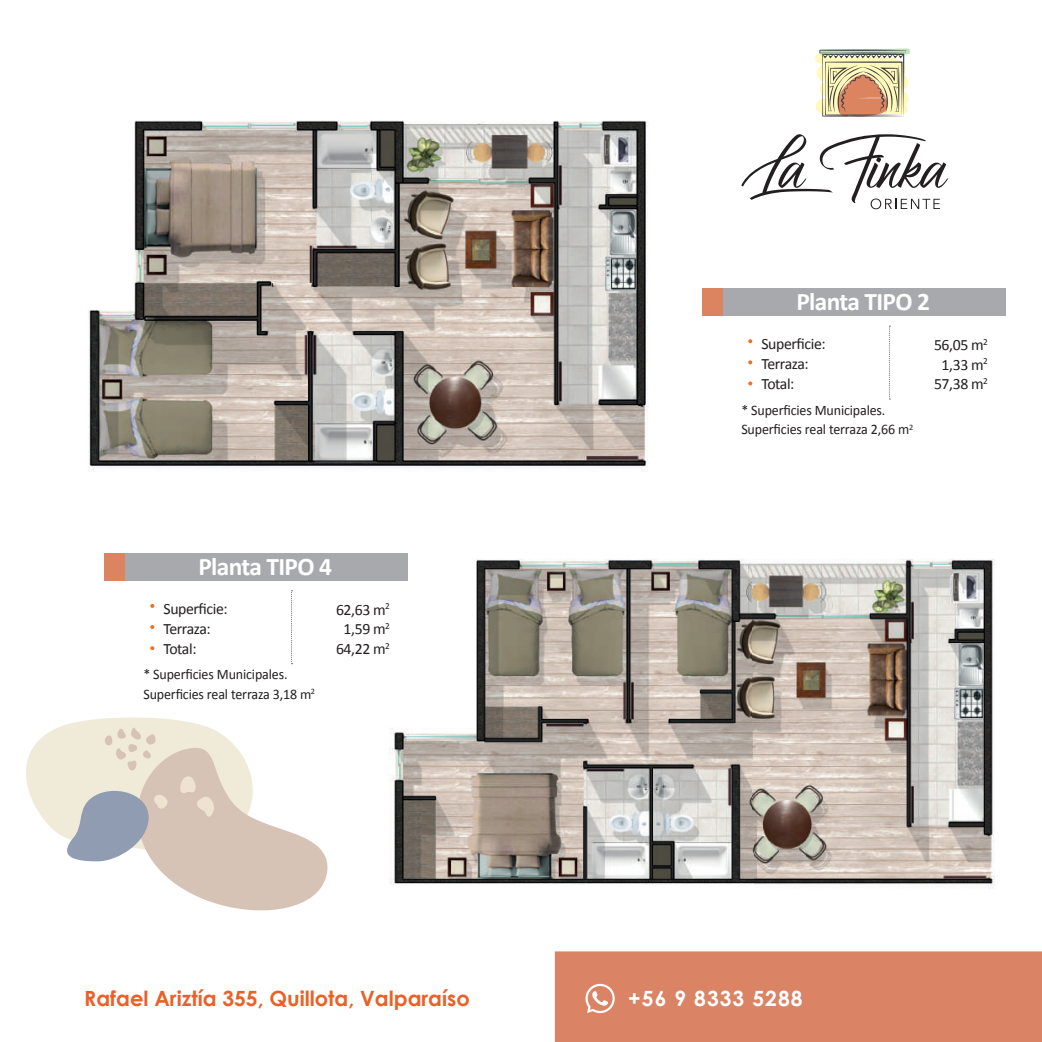
<style>
.page{position:relative;width:1042px;height:1042px;background:#fff}
.page>*{position:absolute;margin:0;border:0;box-sizing:border-box;transform-origin:0 0}
.t1{font:700 25.38px "Calibri";letter-spacing:-.025em;color:#fff}
.t2{font:700 21px "Century Gothic";color:#ea6128}
.t3{font:700 21px "Century Gothic";letter-spacing:.05em;color:#fff}
.t4{font:15.75px/19.8px "Calibri";letter-spacing:-.025em;color:#231f20;text-align:center}
.t5{font:14.53px/19.8px "Calibri";letter-spacing:-.01em;color:#231f20;scale:.96 1}
.s1{font-size:14.17px}
</style>
<div class="page">
<div style="left:555px;top:951px;width:487px;height:91px;background:#da8365"></div>
<svg style="left:585px;top:984px;width:30px;height:29px"></svg>
<svg style="left:815px;top:48px;width:95px;height:69px;background:#cfbc98"></svg>
<svg style="left:741px;top:134px;width:207px;height:75px"></svg>
<div style="left:702px;top:289px;width:20px;height:27px;background:#db845f"></div>
<div style="left:724px;top:289px;width:282px;height:27px;background:#a8a9ad"></div>
<svg style="left:748px;top:339px;width:4px;height:4px"></svg>
<svg style="left:748px;top:360px;width:4px;height:4px"></svg>
<svg style="left:748px;top:381px;width:4px;height:4px"></svg>
<svg style="left:889px;top:326px;width:1px;height:73px"></svg>
<img style="left:88px;top:120px;width:560px;height:352px">
<img style="left:389px;top:558px;width:606px;height:331px">
<svg style="left:26px;top:717px;width:302px;height:194px"></svg>
<div style="left:104px;top:553px;width:21px;height:28px;background:#db845f"></div>
<div style="left:126px;top:553px;width:282px;height:28px;background:#a8a9ad"></div>
<svg style="left:150px;top:604px;width:4px;height:4px"></svg>
<svg style="left:150px;top:625px;width:4px;height:4px"></svg>
<svg style="left:150px;top:646px;width:4px;height:4px"></svg>
<svg style="left:291px;top:590px;width:1px;height:74px"></svg>
<h1 class="t1" style="left:796px;top:286px;width:135px">Planta TIPO 2</h1>
<h1 class="t1" style="left:198px;top:551px;width:135px">Planta TIPO 4</h1>
<p class="t4" style="left:163px;top:598px;width:66px;text-align:left">Superficie:<br>Terraza:<br>Total:</p>
<p class="t5" style="left:143px;top:664px;width:180px">* Superficies Municipales.<br>Superficies real terraza 3,18 <span class="s1">m</span><sup>2</sup></p>
<p class="t4" style="left:336px;top:599px;width:55px">62,63 m<sup>2<br></sup>1,59 m<sup>2<br></sup>64,22 m<sup>2</sup></p>
<p class="t4" style="left:761px;top:333px;width:66px;text-align:left">Superficie:<br>Terraza:<br>Total:</p>
<p class="t5" style="left:741px;top:399px;width:181px">* Superficies Municipales.<br>Superficies real terraza 2,66 m<sup>2</sup></p>
<p class="t4" style="left:934px;top:334px;width:55px">56,05 m<sup>2<br></sup>1,33 m<sup>2<br></sup>57,38 m<sup>2</sup></p>
<h2 class="t2" style="left:84px;top:982px;width:387px">Rafael Ariztía 355, Quillota, Valparaíso</h2>
<h2 class="t3" style="left:628px;top:982px;width:176px">+56 9 8333 5288</h2>
</div>
